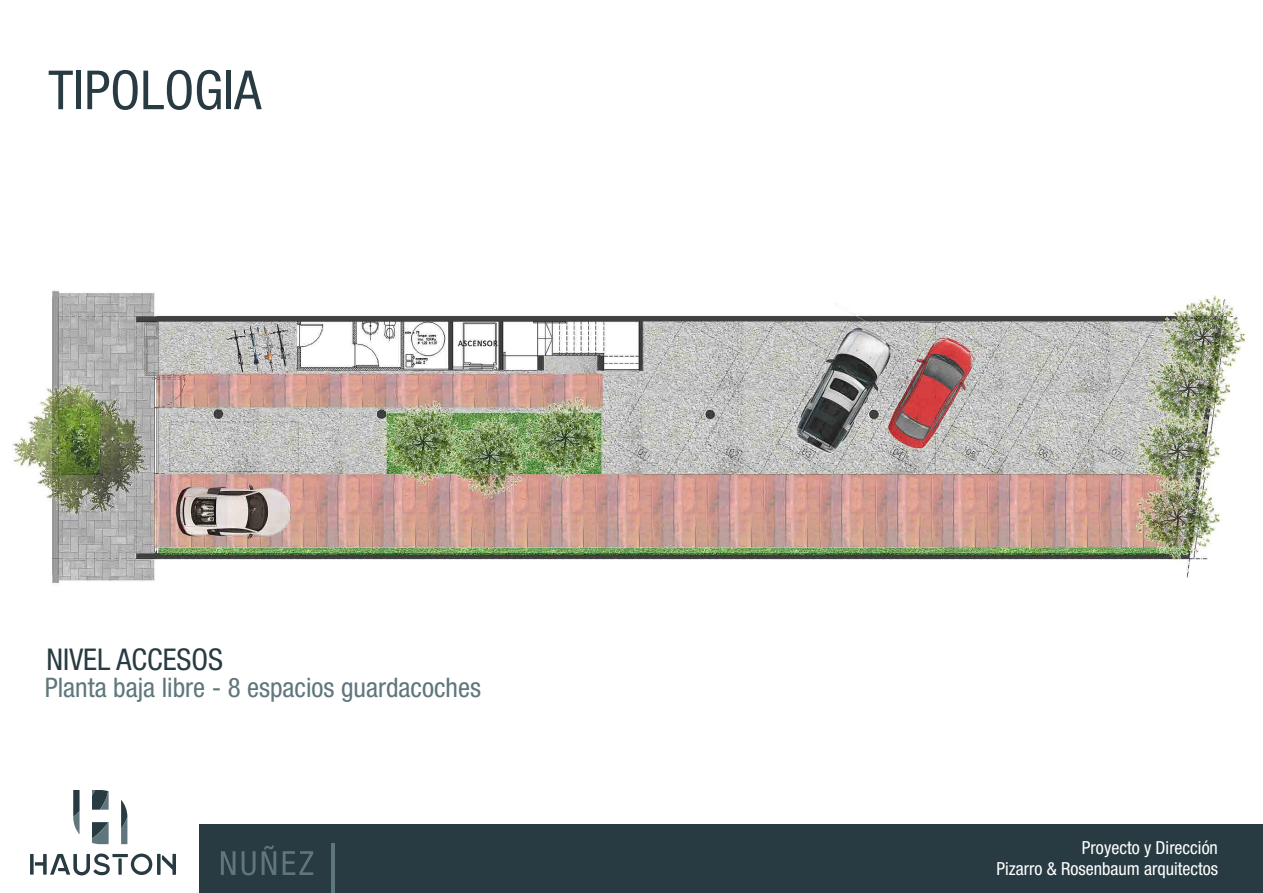
<style>
.page{position:relative;width:1263px;height:893px;background:#fff}
.page>*{position:absolute;margin:0;border:0;box-sizing:border-box;transform-origin:0 0}
.t1{font:condensed 54px "Helvetica Neue";color:#283b42}
.t2{font:condensed 30px "Helvetica Neue";color:#283b42}
.t3{font:condensed 27px "Helvetica Neue";color:#5e767c}
.t4{font:condensed 18px/21px "Helvetica Neue";color:#fff;text-align:right}
</style>
<div class="page">
<img style="left:12px;top:290px;width:1236px;height:293px">
<div style="left:200px;top:824px;width:1063px;height:69px;background:#283b42"></div>
<svg style="left:30px;top:853px;width:146px;height:22px"></svg>
<svg style="left:92px;top:790px;width:17px;height:20px"></svg>
<svg style="left:73px;top:790px;width:7px;height:44px"></svg>
<svg style="left:121px;top:800px;width:6px;height:44px"></svg>
<svg style="left:92px;top:822px;width:17px;height:23px"></svg>
<svg style="left:221px;top:851px;width:15px;height:24px"></svg>
<svg style="left:242px;top:851px;width:14px;height:24px"></svg>
<svg style="left:262px;top:846px;width:14px;height:29px"></svg>
<svg style="left:283px;top:851px;width:30px;height:24px"></svg>
<hr style="left:331px;top:844px;width:4px;height:49px;background:#5e767c">
<h1 class="t1" style="left:48px;top:59px;width:215px">TIPOLOGIA</h1>
<h2 class="t2" style="left:47px;top:642px;width:178px">NIVEL ACCESOS</h2>
<h3 class="t3" style="left:45px;top:671px;width:438px">Planta baja libre - 8 espacios guardacoches</h3>
<p class="t4" style="left:996px;top:837px;width:223px">Proyecto y Dirección<br>Pizarro &amp; Rosenbaum arquitectos</p>
</div>
